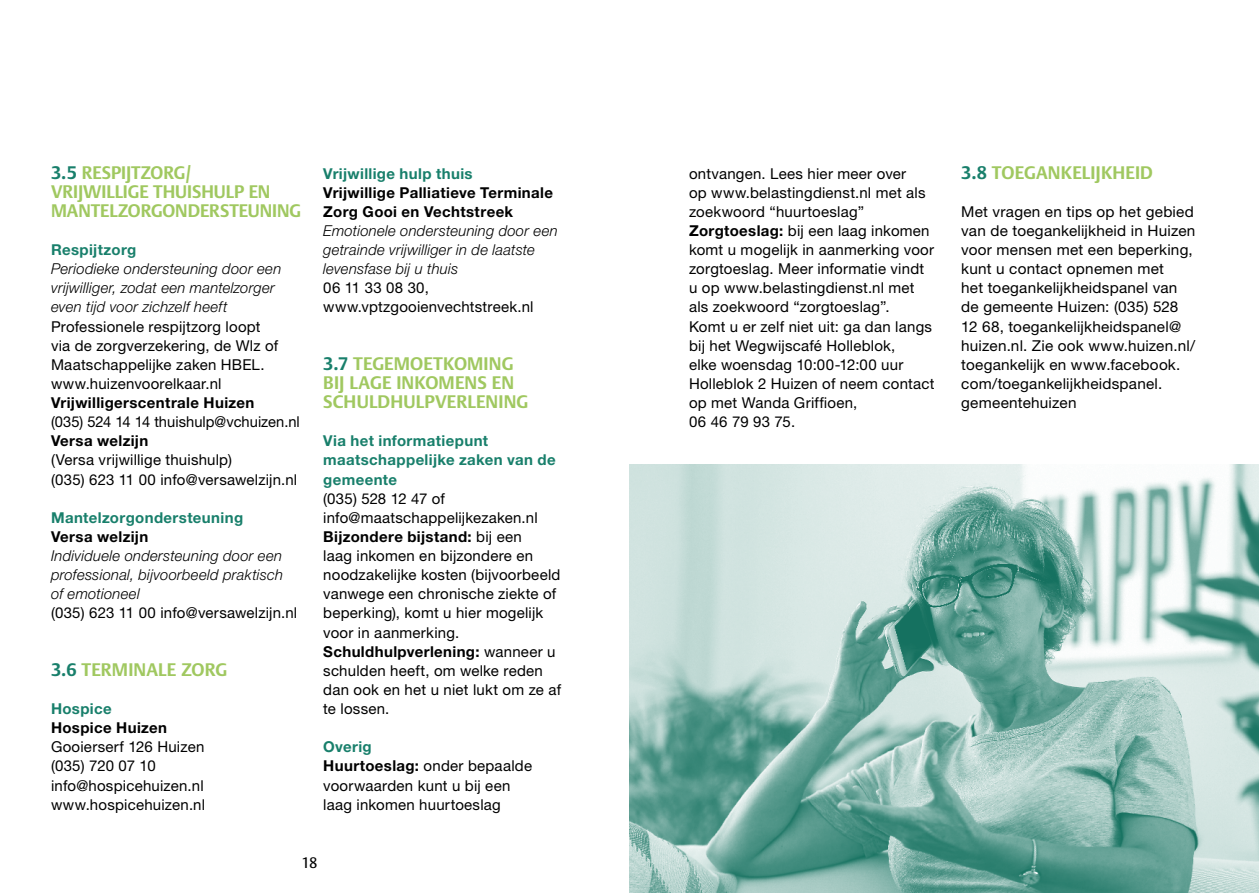
<style>
.page{position:relative;width:1259px;height:893px;background:#fff}
.page>*{position:absolute;margin:0;border:0;box-sizing:border-box;transform-origin:0 0}
.t1{font:700 18px/19px "DTL Argo T";letter-spacing:.005em;color:#a0c860}
.t2{font:15px/19px "Helvetica Neue LT Std";letter-spacing:.015em;color:#000}
.t3{font:italic 300 15px/19.2px "Helvetica Neue LT Std";letter-spacing:.015em;color:#000}
.t4{font:700 15px/19.2px "Helvetica Neue LT Std";letter-spacing:.025em;color:#000}
.t5{font:700 15px/19.2px "Helvetica Neue LT Std";letter-spacing:.025em;color:#187f6b}
.t6{font:15px "DTL Argo T";color:#000}
.s1{color:#187f6b}
.s2{font-weight:700}
.s3{font-weight:700;color:#187f6b}
</style>
<div class="page">
<img style="left:629px;top:465px;width:630px;height:428px">
<p class="t1" style="left:51px;top:163px;width:251px"><span class="s1">3.5</span> RESPIJTZORG/<br>VRIJWILLIGE THUISHULP EN<br>MANTELZORGONDERSTEUNING</p>
<p class="t5" style="left:51px;top:240px;width:87px">Respijtzorg</p>
<p class="t3" style="left:51px;top:259px;width:232px">Periodieke ondersteuning door een vrijwilliger, zodat een mantelzorger even tijd voor zichzelf heeft</p>
<p class="t2" style="left:51px;top:316px;width:229px">Professionele respijtzorg loopt via de zorgverzekering, de Wlz of<br>Maatschappelijke zaken HBEL. www.huizenvoorelkaar.nl</p>
<p class="t4" style="left:51px;top:393px;width:205px">Vrijwilligerscentrale Huizen</p>
<p class="t2" style="left:51px;top:412px;width:250px">(035) 524 14 14 thuishulp@vchuizen.nl</p>
<p class="t4" style="left:51px;top:431px;width:99px">Versa welzijn</p>
<p class="t2" style="left:51px;top:450px;width:248px">(Versa vrijwillige thuishulp)<br>(035) 623 11 00 info@versawelzijn.nl</p>
<p class="t5" style="left:51px;top:508px;width:194px">Mantelzorgondersteuning</p>
<p class="t4" style="left:51px;top:527px;width:99px">Versa welzijn</p>
<p class="t3" style="left:51px;top:546px;width:234px;text-align:justify">Individuele ondersteuning door een professional, bijvoorbeeld praktisch of emotioneel</p>
<p class="t2" style="left:51px;top:603px;width:248px">(035) 623 11 00 info@versawelzijn.nl</p>
<p class="t1" style="left:51px;top:660px;width:178px"><span class="s1">3.6</span> TERMINALE ZORG</p>
<p class="t5" style="left:51px;top:699px;width:62px">Hospice</p>
<p class="t4" style="left:51px;top:718px;width:118px">Hospice Huizen</p>
<p class="t2" style="left:51px;top:737px;width:155px">Gooierserf 126 Huizen (035) 720 07 10 info@hospicehuizen.nl www.hospicehuizen.nl</p>
<p class="t5" style="left:323px;top:163px;width:151px">Vrijwillige hulp thuis</p>
<p class="t4" style="left:323px;top:182px;width:231px">Vrijwillige Palliatieve Terminale<br>Zorg Gooi en Vechtstreek</p>
<p class="t3" style="left:323px;top:221px;width:236px">Emotionele ondersteuning door een getrainde vrijwilliger in de laatste levensfase bij u thuis</p>
<p class="t2" style="left:323px;top:278px;width:212px">06 11 33 08 30, www.vptzgooienvechtstreek.nl</p>
<p class="t1" style="left:323px;top:354px;width:206px"><span class="s1">3.7</span> TEGEMOETKOMING<br>BIJ LAGE INKOMENS EN<br>SCHULDHULPVERLENING</p>
<p class="t5" style="left:323px;top:431px;width:234px">Via het informatiepunt maatschappelijke zaken van de gemeente</p>
<p class="t2" style="left:323px;top:489px;width:239px">(035) 528 12 47 of info@maatschappelijkezaken.nl<br><span class="s2">Bijzondere bijstand:</span> bij een<br>laag inkomen en bijzondere en noodzakelijke kosten (bijvoorbeeld vanwege een chronische ziekte of beperking), komt u hier mogelijk voor in aanmerking.<br><span class="s2">Schuldhulpverlening:</span> wanneer u schulden heeft, om welke reden dan ook en het u niet lukt om ze af te lossen.</p>
<p class="t2" style="left:323px;top:737px;width:210px"><span class="s3">Overig<br></span><span class="s2">Huurtoeslag:</span> onder bepaalde voorwaarden kunt u bij een laag inkomen huurtoeslag</p>
<p class="t6" style="left:301px;top:854px;width:17px">18</p>
<p class="t2" style="left:689px;top:163px;width:247px">ontvangen. Lees hier meer over<br>op www.belastingdienst.nl met als zoekwoord “huurtoeslag”<br><span class="s2">Zorgtoeslag:</span> bij een laag inkomen komt u mogelijk in aanmerking voor zorgtoeslag. Meer informatie vindt u op www.belastingdienst.nl met als zoekwoord “zorgtoeslag”.<br>Komt u er zelf niet uit: ga dan langs bij het Wegwijscafé Holleblok,<br>elke woensdag 10:00-12:00 uur<br>Holleblok 2 Huizen of neem contact op met Wanda Griffioen,<br>06 46 79 93 75.</p>
<p class="t1" style="left:961px;top:163px;width:193px"><span class="s1">3.8</span> TOEGANKELIJKHEID</p>
<p class="t2" style="left:961px;top:202px;width:236px">Met vragen en tips op het gebied van de toegankelijkheid in Huizen voor mensen met een beperking, kunt u contact opnemen met<br>het toegankelijkheidspanel van de gemeente Huizen: (035) 528<br>12 68, toegankelijkheidspanel@ huizen.nl. Zie ook www.huizen.nl/ toegankelijk en www.facebook. com/toegankelijkheidspanel. gemeentehuizen</p>
</div>
